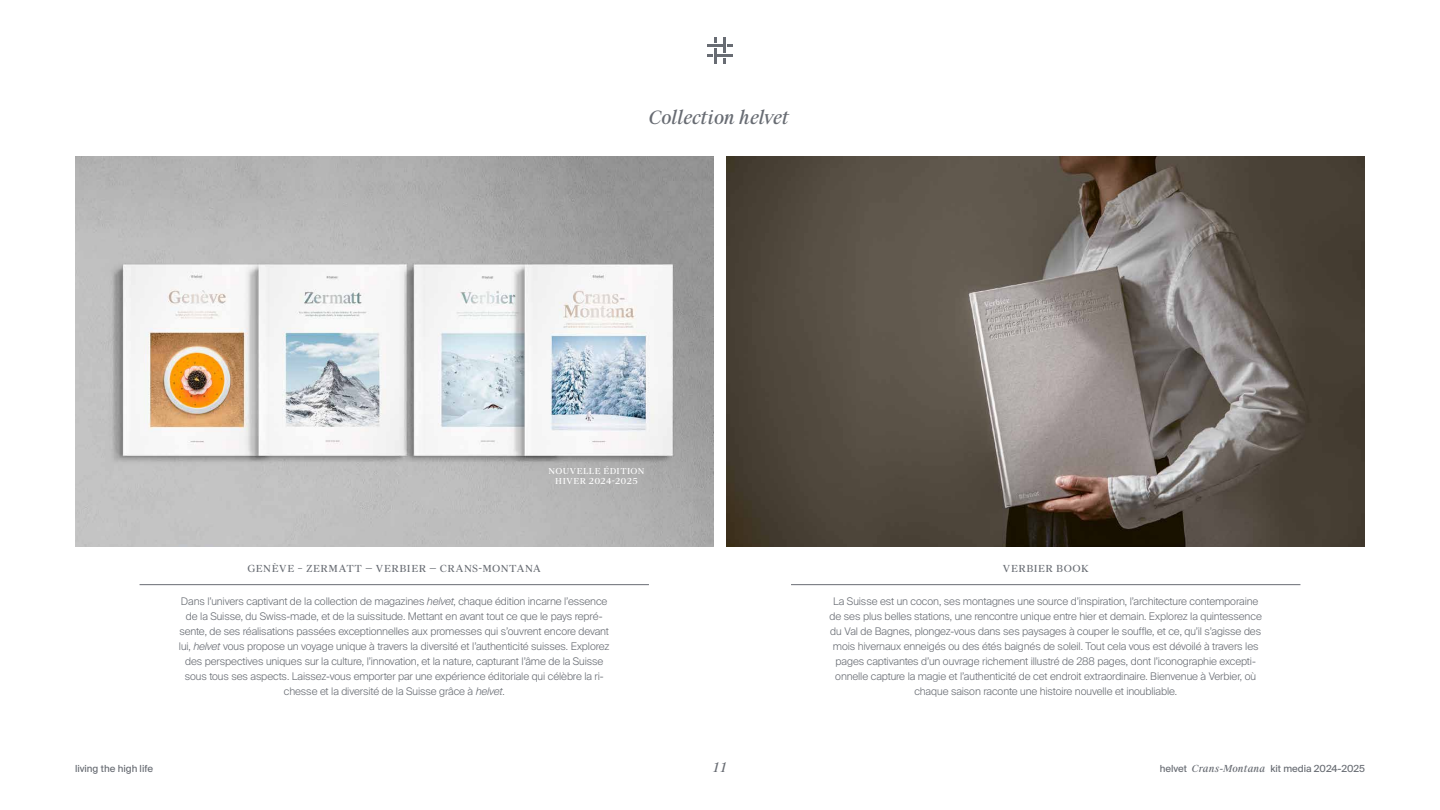
<style>
.page{position:relative;width:1440px;height:810px;background:#fff}
.page>*{position:absolute;margin:0;border:0;box-sizing:border-box;transform-origin:0 0}
.t1{font:italic 18.3px "Suisse Works";letter-spacing:-.015em;color:#686c73}
.t2{font:italic 13.5px "Suisse Works";color:#686c73}
.t3{font:300 10.5px/15px "Suisse Intl";letter-spacing:-.01em;color:#686c73;text-align:center}
.t4{font:9.75px "Suisse Intl";color:#686c73}
.t5{font:9.75px "Suisse Works";letter-spacing:.045em;color:#686c73}
.t6{font:8.25px/9.8px "Suisse Works";letter-spacing:.045em;color:#fff;text-align:center}
.s1{font-style:italic}
.s2{font-family:"Suisse Works";font-style:italic}
</style>
<div class="page">
<hr style="left:714px;top:48px;width:3px;height:15px;background:#686c73">
<hr style="left:723px;top:38px;width:3px;height:15px;background:#686c73">
<svg style="left:707px;top:54px;width:26px;height:9px"></svg>
<svg style="left:707px;top:38px;width:26px;height:9px"></svg>
<img style="left:726px;top:156px;width:639px;height:391px">
<img style="left:75px;top:156px;width:639px;height:391px">
<hr style="left:140px;top:585px;width:509px;height:1px;background:#686c73">
<hr style="left:791px;top:585px;width:509px;height:1px;background:#686c73">
<h1 class="t1" style="left:649px;top:106px;width:142px">Collection helvet</h1>
<p class="t6" style="left:549px;top:467px;width:97px">NOUVELLE ÉDITION<br>HIVER 2024-2025</p>
<p class="t5" style="left:248px;top:563px;width:295px">GENÈVE – ZERMATT — VERBIER — CRANS-MONTANA</p>
<p class="t5" style="left:1003px;top:563px;width:87px">VERBIER BOOK</p>
<p class="t3" style="left:179px;top:594px;width:432px">Dans l’univers captivant de la collection de magazines <span class="s1">helvet</span>, chaque édition incarne l’essence de la Suisse, du Swiss-made, et de la suissitude. Mettant en avant tout ce que le pays repré&shy;sente, de ses réalisations passées exceptionnelles aux promesses qui s’ouvrent encore devant lui, <span class="s1">helvet</span> vous propose un voyage unique à travers la diversité et l’authenticité suisses. Explorez des perspectives uniques sur la culture, l’innovation, et la nature, capturant l’âme de la Suisse sous tous ses aspects. Laissez-vous emporter par une expérience éditoriale qui célèbre la ri&shy;chesse et la diversité de la Suisse grâce à <span class="s1">helvet</span>.</p>
<p class="t3" style="left:830px;top:594px;width:434px">La Suisse est un cocon, ses montagnes une source d’inspiration, l’architecture contemporaine de ses plus belles stations, une rencontre unique entre hier et demain. Explorez la quintessence du Val de Bagnes, plongez-vous dans ses paysages à couper le souffle, et ce, qu’il s’agisse des mois hivernaux enneigés ou des étés baignés de soleil. Tout cela vous est dévoilé à travers les pages captivantes d’un ouvrage richement illustré de 288 pages, dont l’iconographie excepti&shy;onnelle capture la magie et l’authenticité de cet endroit extraordinaire. Bienvenue à Verbier, où chaque saison raconte une histoire nouvelle et inoubliable.</p>
<p class="t4" style="left:75px;top:763px;width:80px">living the high life</p>
<p class="t2" style="left:713px;top:759px;width:16px">11</p>
<p class="t4" style="left:1160px;top:763px;width:207px">helvet <span class="s2">Crans-Montana</span> kit media 2024-2025</p>
</div>
